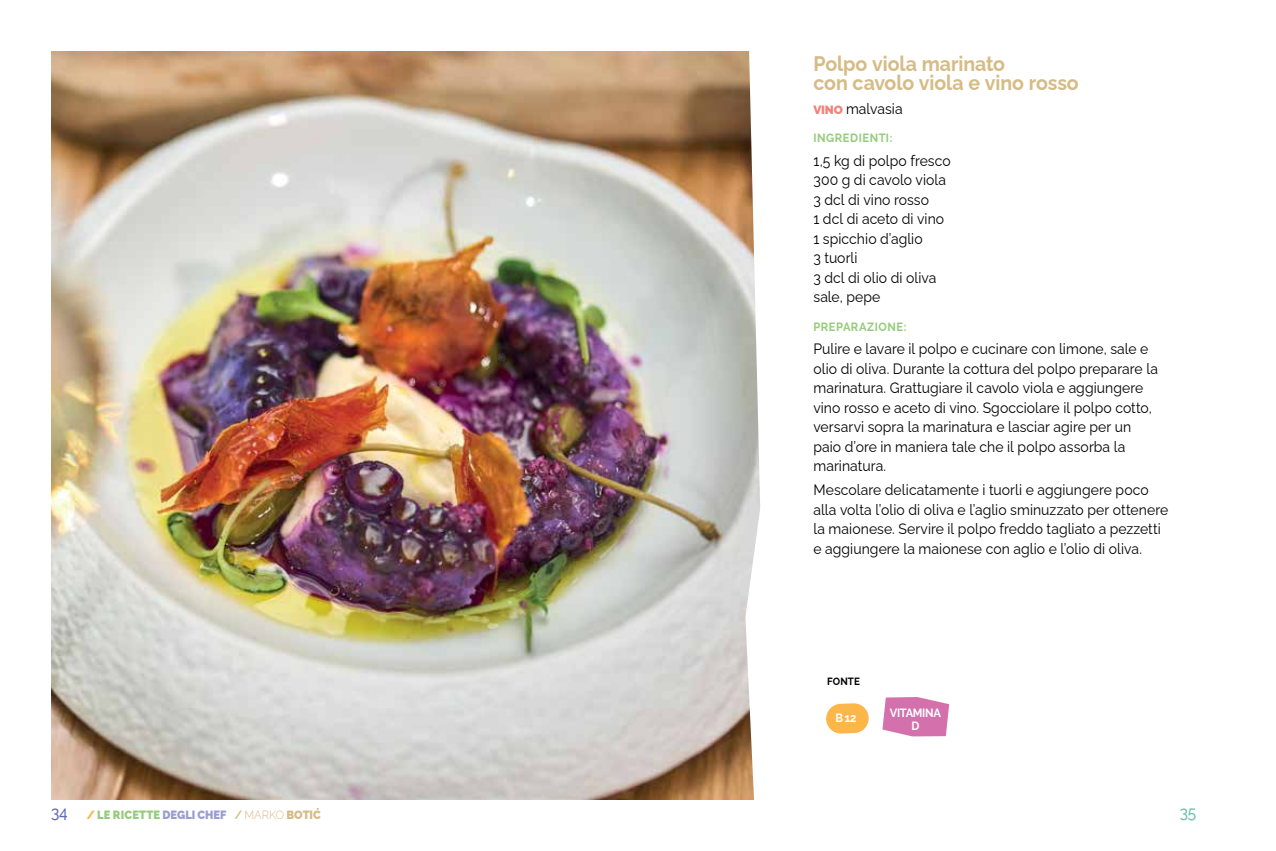
<style>
.page{position:relative;width:1276px;height:851px;background:#fff}
.page>*{position:absolute;margin:0;border:0;box-sizing:border-box;transform-origin:0 0}
.t1{font:700 21px/19.5px "Raleway";letter-spacing:-.005em;color:#d5bb85;scale:.93 1}
.t2{font:500 16.5px "Raleway";color:#6fc1af;scale:.93 1}
.t3{font:15px/19.5px "Raleway";letter-spacing:.005em;color:#000;scale:.93 1}
.t4{font:900 12px "Raleway";letter-spacing:.005em;color:#94cc7b;scale:.93 1}
.t5{font:700 12px "Raleway";letter-spacing:.05em;color:#94cc7b;scale:.93 1}
.t6{font:700 12px/13.5px "Raleway";letter-spacing:-.03em;color:#fff;text-align:center;scale:.93 1}
.t7{font:700 10.5px "Raleway";letter-spacing:.01em;color:#000;scale:.93 1}
.s1{font-weight:900;font-size:12px;color:#f4817a}
.s2{font-weight:500;font-size:16.5px;color:#616eb4}
.s3{color:#fcb64a}
.s4{color:#9a9dce}
.s5{font-weight:700;color:#d5bb85}
.s6{font-weight:300;color:#d5bb85}
.s7{color:#d5bb85}
</style>
<div class="page">
<img style="left:51px;top:52px;width:694px;height:747px">
<svg style="left:745px;top:51px;width:15px;height:749px"></svg>
<svg style="left:826px;top:703px;width:43px;height:30px"></svg>
<svg style="left:882px;top:697px;width:67px;height:39px;background:#d983b7"></svg>
<h1 class="t1" style="left:813px;top:51px;width:287px">Polpo viola marinato<br>con cavolo viola e vino rosso</h1>
<p class="t3" style="left:813px;top:97px;width:97px"><span class="s1">VINO</span> malvasia</p>
<p class="t5" style="left:813px;top:128px;width:86px">INGREDIENTI:</p>
<p class="t3" style="left:813px;top:149px;width:149px">1,5 kg di polpo fresco<br>300 g di cavolo viola<br>3 dcl di vino rosso<br>1 dcl di aceto di vino<br>1 spicchio d’aglio<br>3 tuorli<br>3 dcl di olio di oliva sale, pepe</p>
<p class="t5" style="left:813px;top:316px;width:102px">PREPARAZIONE:</p>
<p class="t3" style="left:813px;top:337px;width:372px">Pulire e lavare il polpo e cucinare con limone, sale e olio di oliva. Durante la cottura del polpo preparare la marinatura. Grattugiare il cavolo viola e aggiungere vino rosso e aceto di vino. Sgocciolare il polpo cotto, versarvi sopra la marinatura e lasciar agire per un paio d’ore in maniera tale che il polpo assorba la marinatura.</p>
<p class="t3" style="left:813px;top:478px;width:383px">Mescolare delicatamente i tuorli e aggiungere poco alla volta l’olio di oliva e l’aglio sminuzzato per ottenere la maionese. Servire il polpo freddo tagliato a pezzetti e aggiungere la maionese con aglio e l’olio di oliva.</p>
<p class="t7" style="left:827px;top:672px;width:37px">FONTE</p>
<p class="t6" style="left:835px;top:709px;width:24px">B 12</p>
<p class="t6" style="left:890px;top:704px;width:56px">VITAMINA<br>D</p>
<p class="t4" style="left:51px;top:804px;width:292px"><span class="s2">34</span> <span class="s3">/</span> LE RICETTE <span class="s4">DEGLI CHEF</span> <span class="s5">/</span> <span class="s6">MARKO</span> <span class="s7">BOTIĆ</span></p>
<p class="t2" style="left:1179px;top:799px;width:19px">35</p>
</div>
